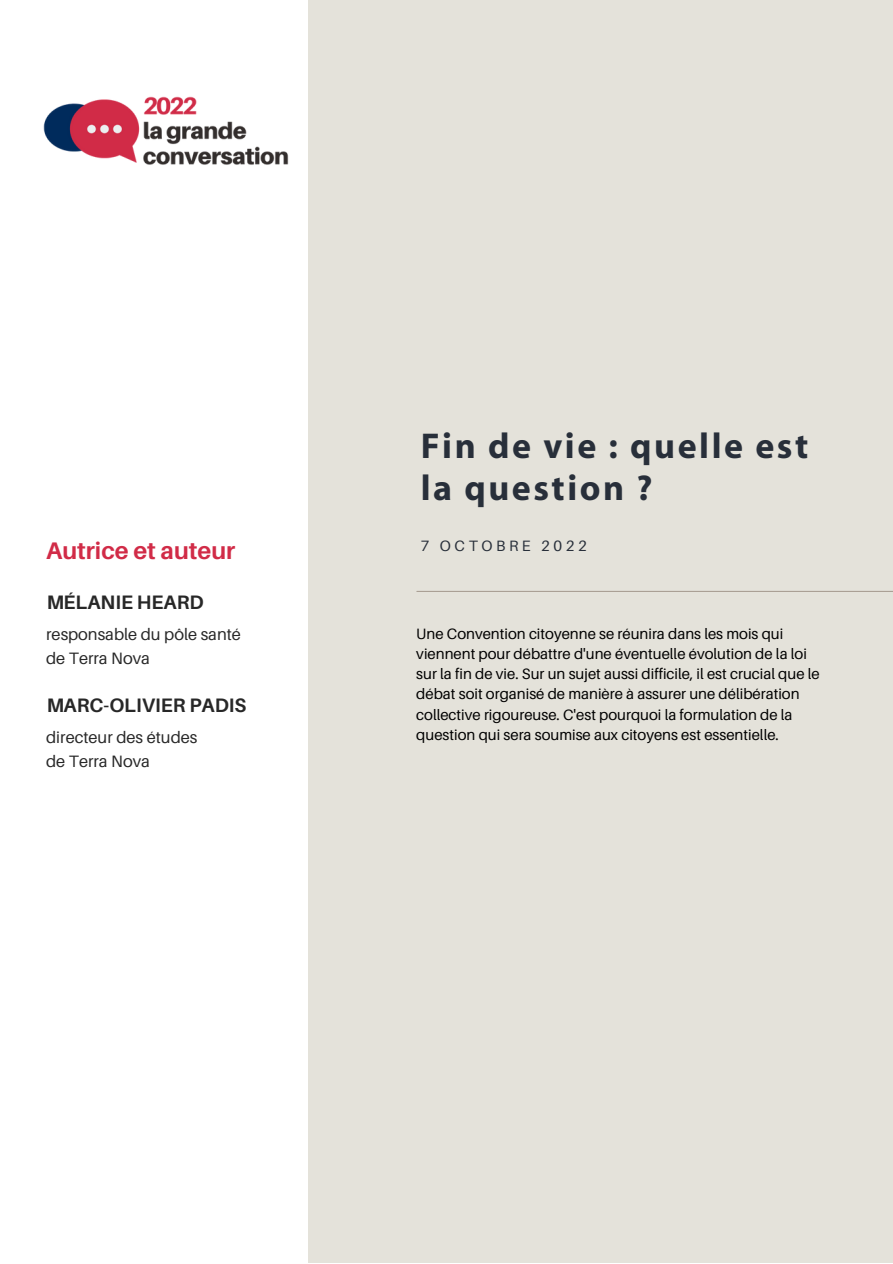
<style>
.page{position:relative;width:893px;height:1264px;background:#fff}
.page>*{position:absolute;margin:0;border:0;box-sizing:border-box;transform-origin:0 0}
.t1{font:700 36px/41.5px "Myriad";letter-spacing:.07em;color:#282f3a}
.t2{font:700 24px "Aileron";color:#d12b47}
.t3{font:700 19.5px "Aileron";color:#000}
.t4{font:16.5px/24.8px "Aileron";color:#000}
.t5{font:15px/20.2px "Aileron";color:#000}
.t6{font:15px "Aileron";letter-spacing:.24em;color:#282f3a}
</style>
<div class="page">
<div style="left:0;top:0;width:892px;height:1262px;background:#e4e2da"></div>
<div style="left:0;top:0;width:308px;height:1262px;background:#fff"></div>
<hr style="left:417px;top:591px;width:475px;height:1px;background:#aaa095">
<img style="left:43px;top:96px;width:246px;height:69px">
<h2 class="t2" style="left:46px;top:535px;width:191px">Autrice et auteur</h2>
<h3 class="t3" style="left:46px;top:590px;width:159px">MÉLANIE HEARD</h3>
<p class="t4" style="left:46px;top:621px;width:196px">responsable du pôle santé de Terra Nova</p>
<h3 class="t3" style="left:46px;top:693px;width:202px">MARC-OLIVIER PADIS</h3>
<p class="t4" style="left:46px;top:724px;width:153px">directeur des études de Terra Nova</p>
<h1 class="t1" style="left:421px;top:428px;width:389px">Fin de vie : quelle est la question ?</h1>
<p class="t6" style="left:421px;top:536px;width:167px">7 OCTOBRE 2022</p>
<p class="t5" style="left:416px;top:623px;width:405px">Une Convention citoyenne se réunira dans les mois qui viennent pour débattre d'une éventuelle évolution de la loi sur la fin de vie. Sur un sujet aussi difficile, il est crucial que le débat soit organisé de manière à assurer une délibération collective rigoureuse. C'est pourquoi la formulation de la question qui sera soumise aux citoyens est essentielle.</p>
</div>
